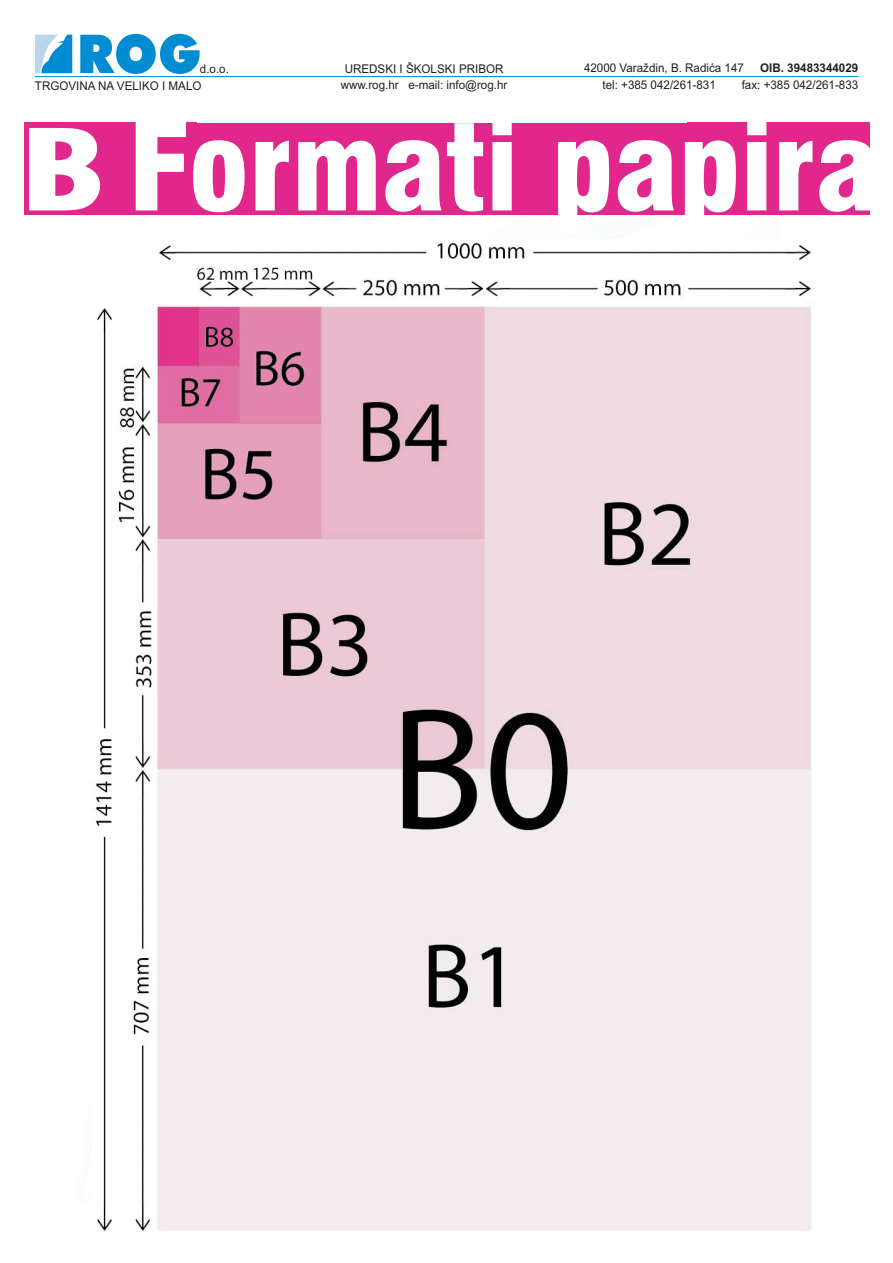
<style>
.page{position:relative;width:893px;height:1263px;background:#fff}
.page>*{position:absolute;margin:0;border:0;box-sizing:border-box;transform-origin:0 0}
.t1{font:900 condensed 121.05px "Swiss 721 BT";color:#fff}
.t2{font:12px "Arial";color:#231f20}
.t3{font:700 12px "Arial";color:#231f20}
.s1{font-size:109.65px}
</style>
<div class="page">
<svg style="left:58px;top:35px;width:14px;height:38px"></svg>
<img style="left:40px;top:35px;width:18px;height:38px">
<svg style="left:80px;top:34px;width:120px;height:40px"></svg>
<hr style="left:35px;top:76px;width:823px;height:1px;background:#008cd2">
<div style="left:24px;top:122px;width:845px;height:93px;background:#e1278c"></div>
<img style="left:96px;top:242px;width:715px;height:989px">
<p class="t2" style="left:200px;top:65px;width:31px">d.o.o.</p>
<p class="t2" style="left:345px;top:64px;width:160px">UREDSKI I ŠKOLSKI PRIBOR</p>
<p class="t2" style="left:584px;top:63px;width:161px">42000 Varaždin, B. Radiãa 147</p>
<p class="t3" style="left:760px;top:63px;width:100px">OIB. 39483344029</p>
<p class="t2" style="left:35px;top:81px;width:168px">TRGOVINA NA VELIKO I MALO</p>
<p class="t2" style="left:341px;top:81px;width:168px">www.rog.hr e-mail: info@rog.hr</p>
<p class="t2" style="left:602px;top:81px;width:115px">tel: +385 042/261-831</p>
<p class="t2" style="left:742px;top:81px;width:118px">fax: +385 042/261-833</p>
<h1 class="t1" style="left:20px;top:118px;width:861px"><span class="s1">B</span> Formati papira</h1>
</div>
